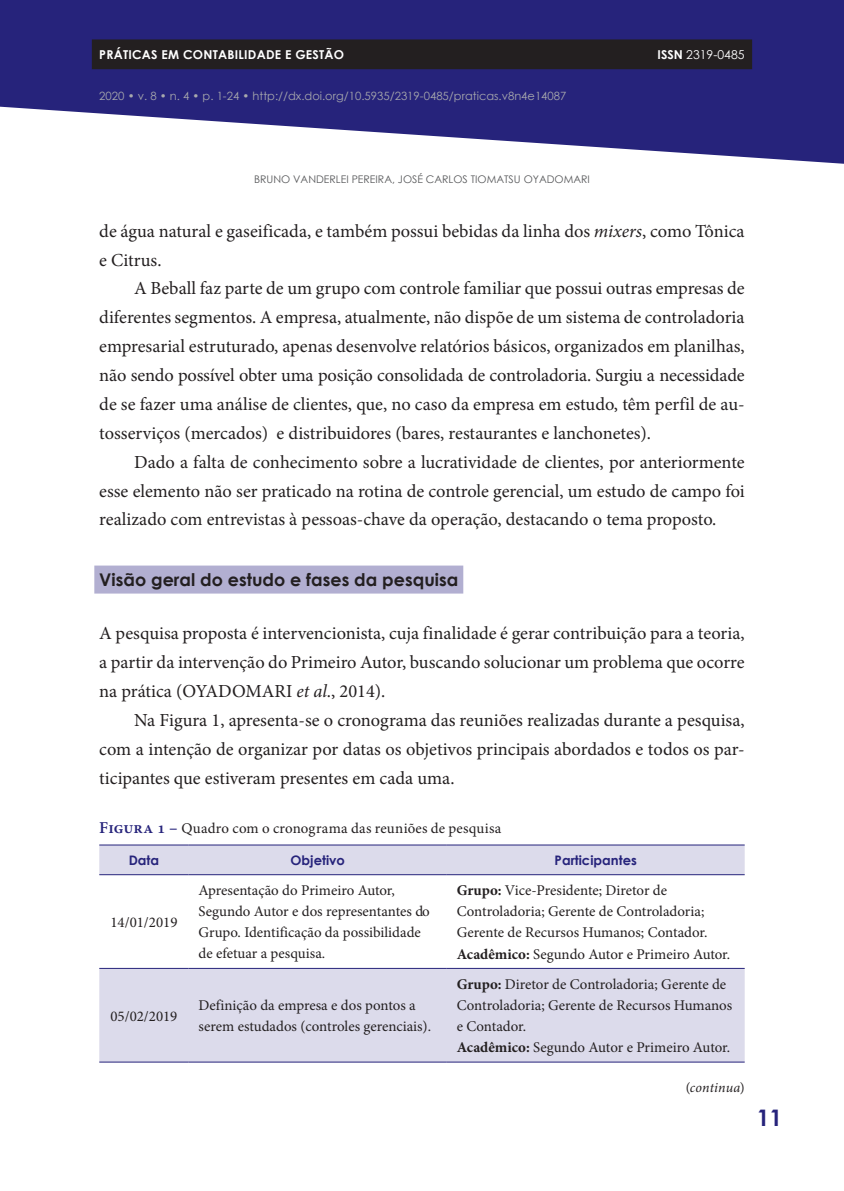
<style>
.page{position:relative;width:844px;height:1191px;background:#fff}
.page>*{position:absolute;margin:0;border:0;box-sizing:border-box;transform-origin:0 0}
.t1{font:700 22.75px "Century Gothic";color:#26237b}
.t2{font:18.38px/28.9px "Minion Pro";color:#231f20;text-align:justify}
.t3{font:700 17.5px "Century Gothic";color:#231f20}
.t4{font:14.88px/21px "Minion Pro";color:#231f20}
.t5{font:italic 14px "Minion Pro";letter-spacing:.01em;color:#231f20}
.t6{font:700 13.12px "Century Gothic";color:#26237b}
.t7{font:700 12.25px "Century Gothic";letter-spacing:.02em;color:#fff}
.t8{font:12.25px "Century Gothic";color:#fff}
.t9{font:11.38px "Century Gothic";color:#a8a9ad}
.t10{font:10.5px "Century Gothic";color:#57585a}
.s1{font-weight:700}
.s2{font-style:italic}
.s3{font-weight:600;font-size:16.62px;color:#26237b}
.s4{font-style:normal}
</style>
<div class="page">
<svg style="left:1px;top:0;width:842px;height:164px;fill:#26237b"></svg>
<svg style="left:0;top:0;width:1px;height:107px"></svg>
<div style="left:92px;top:39px;width:660px;height:30px;background:#231f20"></div>
<div style="left:94px;top:565px;width:369px;height:28px;background:#b2afd1"></div>
<svg style="left:99px;top:845px;width:645px;height:216px;fill:#dcdbeb"></svg>
<hr style="left:99px;top:844px;width:90px;height:1px;background:#26237b">
<hr style="left:189px;top:844px;width:257px;height:1px;background:#26237b">
<hr style="left:446px;top:844px;width:298px;height:1px;background:#26237b">
<hr style="left:99px;top:874px;width:90px;height:1px;background:#26237b">
<hr style="left:189px;top:874px;width:257px;height:1px;background:#26237b">
<hr style="left:446px;top:874px;width:298px;height:1px;background:#26237b">
<hr style="left:99px;top:968px;width:90px;height:1px;background:#26237b">
<hr style="left:189px;top:968px;width:257px;height:1px;background:#26237b">
<hr style="left:446px;top:968px;width:298px;height:1px;background:#26237b">
<hr style="left:99px;top:1061px;width:90px;height:1px;background:#26237b">
<hr style="left:189px;top:1061px;width:257px;height:1px;background:#26237b">
<hr style="left:446px;top:1061px;width:298px;height:1px;background:#26237b">
<p class="t7" style="left:99px;top:45px;width:246px">PRÁTICAS EM CONTABILIDADE E GESTÃO</p>
<p class="t8" style="left:657px;top:46px;width:88px"><span class="s1">ISSN</span> 2319-0485</p>
<p class="t9" style="left:99px;top:88px;width:468px">2020 • v. 8 • n. 4 • p. 1-24 • http://dx.doi.org/10.5935/2319-0485/praticas.v8n4e14087</p>
<p class="t10" style="left:254px;top:172px;width:337px">BRUNO VANDERLEI PEREIRA, JOSÉ CARLOS TIOMATSU OYADOMARI</p>
<p class="t2" style="left:99px;top:216px;width:646px">de água natural e gaseificada, e também possui bebidas da linha dos <span class="s2">mixers</span>, como Tônica e Citrus.</p>
<p class="t2" style="left:99px;top:274px;width:646px;text-indent:35px">A Beball faz parte de um grupo com controle familiar que possui outras empresas de diferentes segmentos. A empresa, atualmente, não dispõe de um sistema de controladoria empresarial estruturado, apenas desenvolve relatórios básicos, organizados em planilhas, não sendo possível obter uma posição consolidada de controladoria. Surgiu a necessidade de se fazer uma análise de clientes, que, no caso da empresa em estudo, têm perfil de au&shy;tosserviços (mercados) e distribuidores (bares, restaurantes e lanchonetes).</p>
<p class="t2" style="left:99px;top:447px;width:646px;text-indent:35px">Dado a falta de conhecimento sobre a lucratividade de clientes, por anteriormente esse elemento não ser praticado na rotina de controle gerencial, um estudo de campo foi realizado com entrevistas à pessoas-chave da operação, destacando o tema proposto.</p>
<p class="t3" style="left:99px;top:566px;width:360px">Visão geral do estudo e fases da pesquisa</p>
<p class="t2" style="left:99px;top:619px;width:646px">A pesquisa proposta é intervencionista, cuja finalidade é gerar contribuição para a teoria, a partir da intervenção do Primeiro Autor, buscando solucionar um problema que ocorre na prática (OYADOMARI <span class="s2">et al</span>., 2014).</p>
<p class="t2" style="left:99px;top:705px;width:646px;text-indent:35px">Na Figura 1, apresenta-se o cronograma das reuniões realizadas durante a pesquisa, com a intenção de organizar por datas os objetivos principais abordados e todos os par&shy;ticipantes que estiveram presentes em cada uma.</p>
<p class="t4" style="left:99px;top:817px;width:403px"><span class="s3">Figura 1 –</span> Quadro com o cronograma das reuniões de pesquisa</p>
<p class="t6" style="left:129px;top:850px;width:32px">Data</p>
<p class="t6" style="left:290px;top:850px;width:56px">Objetivo</p>
<p class="t6" style="left:554px;top:850px;width:84px">Participantes</p>
<p class="t4" style="left:110px;top:911px;width:68px">14/01/2019</p>
<p class="t4" style="left:198px;top:880px;width:232px">Apresentação do Primeiro Autor, Segundo Autor e dos representantes do Grupo. Identificação da possibilidade de efetuar a pesquisa.</p>
<p class="t4" style="left:456px;top:880px;width:275px"><span class="s1">Grupo:</span> Vice-Presidente; Diretor de Controladoria; Gerente de Controladoria; Gerente de Recursos Humanos; Contador.<br><span class="s1">Acadêmico:</span> Segundo Autor e Primeiro Autor.</p>
<p class="t4" style="left:110px;top:1005px;width:68px">05/02/2019</p>
<p class="t4" style="left:198px;top:995px;width:234px">Definição da empresa e dos pontos a serem estudados (controles gerenciais).</p>
<p class="t4" style="left:456px;top:974px;width:277px"><span class="s1">Grupo:</span> Diretor de Controladoria; Gerente de Controladoria; Gerente de Recursos Humanos e Contador.<br><span class="s1">Acadêmico:</span> Segundo Autor e Primeiro Autor.</p>
<p class="t5" style="left:685px;top:1077px;width:60px"><span class="s4">(</span>continua<span class="s4">)</span></p>
<p class="t1" style="left:756px;top:1100px;width:27px">11</p>
</div>
